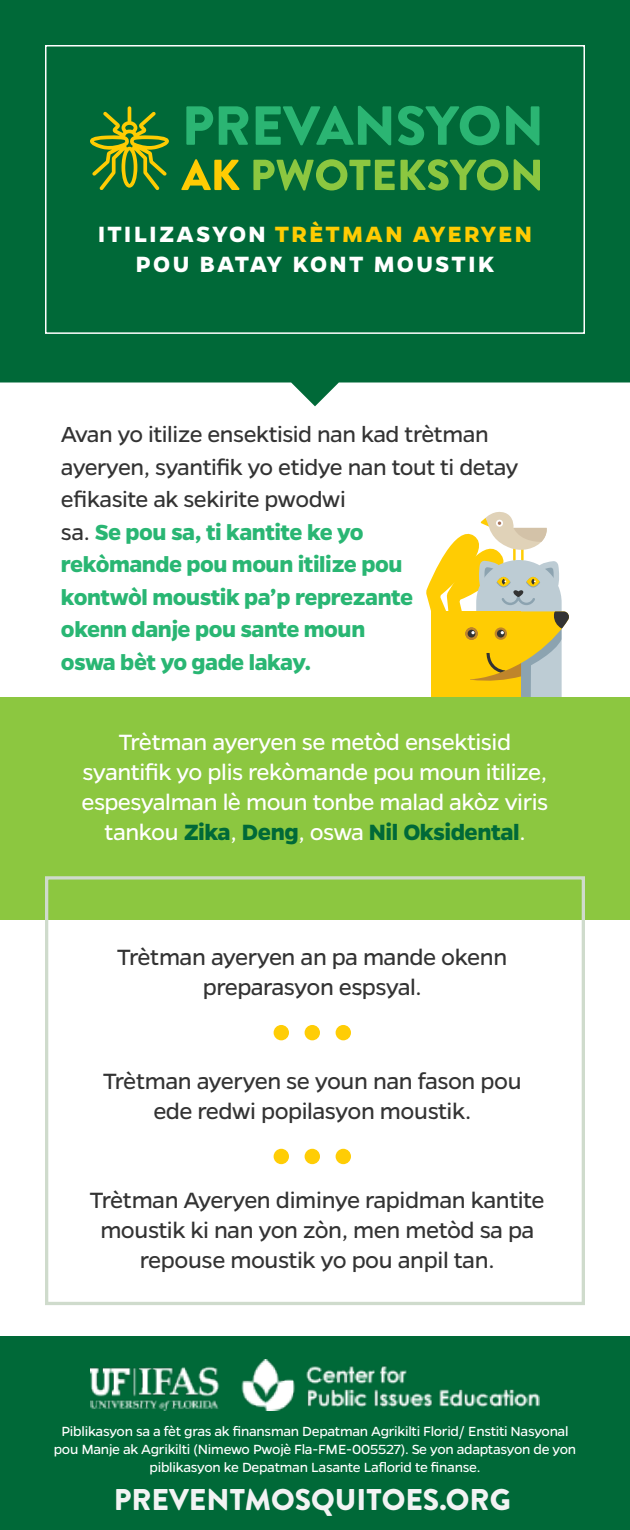
<style>
.page{position:relative;width:630px;height:1530px;background:#fff}
.page>*{position:absolute;margin:0;border:0;box-sizing:border-box;transform-origin:0 0}
.t1{font:900 30px "Brandon Grotesque";color:#f2f3f3}
.t2{font:25px/30px "Gentona";letter-spacing:-.02em;color:#333;text-align:center}
.t3{font:25px/30px "Gentona";letter-spacing:-.02em;color:#fff;text-align:center}
.t4{font:700 25px/30px "Gentona";letter-spacing:.09em;color:#fff;text-align:center}
.t5{font:700 24.75px/32.5px "Gentona";letter-spacing:-.02em;color:#29b673}
.t6{font:15px/18px "Gentona";letter-spacing:-.02em;color:#fff;text-align:center}
.s1{color:#ffcc03}
.s2{font-weight:400;color:#333}
.s3{font-weight:700;color:#006938}
</style>
<div class="page">
<svg style="left:426px;top:512px;width:144px;height:186px"></svg>
<div style="left:0;top:698px;width:630px;height:222px;background:#8cc740"></div>
<div style="left:45px;top:876px;width:540px;height:429px;border:3px solid #cfdbcc"></div>
<div style="left:274px;top:1025px;width:15px;height:15px;background:#ffcd05;border-radius:50%"></div>
<div style="left:305px;top:1025px;width:15px;height:15px;background:#ffcd05;border-radius:50%"></div>
<div style="left:336px;top:1025px;width:15px;height:15px;background:#ffcd05;border-radius:50%"></div>
<div style="left:274px;top:1149px;width:15px;height:15px;background:#ffcd05;border-radius:50%"></div>
<div style="left:305px;top:1149px;width:15px;height:15px;background:#ffcd05;border-radius:50%"></div>
<div style="left:336px;top:1149px;width:15px;height:15px;background:#ffcd05;border-radius:50%"></div>
<div style="left:0;top:0;width:630px;height:406px;background:#006938"></div>
<div style="left:45px;top:45px;width:540px;height:289px;border:2px solid #fff"></div>
<svg style="left:90px;top:106px;width:79px;height:84px;background:#4c8628"></svg>
<svg style="left:186px;top:106px;width:27px;height:39px"></svg>
<svg style="left:219px;top:106px;width:29px;height:39px"></svg>
<svg style="left:256px;top:106px;width:135px;height:39px;background:#169056"></svg>
<svg style="left:398px;top:106px;width:102px;height:39px;background:#158e55"></svg>
<svg style="left:506px;top:106px;width:33px;height:39px"></svg>
<svg style="left:181px;top:159px;width:59px;height:31px;background:#78971e"></svg>
<svg style="left:253px;top:159px;width:142px;height:31px;background:#47983b"></svg>
<svg style="left:401px;top:159px;width:107px;height:32px;background:#44973b"></svg>
<svg style="left:514px;top:159px;width:26px;height:31px"></svg>
<div style="left:0;top:1336px;width:630px;height:194px;background:#006938"></div>
<img style="left:90px;top:1359px;width:450px;height:51px">
<p class="t4" style="left:98px;top:219px;width:435px">ITILIZASYON <span class="s1">TRÈTMAN AYERYEN<br></span>POU BATAY KONT MOUSTIK</p>
<p class="t5" style="left:61px;top:418px;width:459px"><span class="s2">Avan yo itilize ensektisid nan kad trètman ayeryen, syantifik yo etidye nan tout ti detay efikasite ak sekirite pwodwi<br>sa.</span> Se pou sa, ti kantite ke yo<br>rekòmande pou moun itilize pou<br>kontwòl moustik pa’p reprezante<br>okenn danje pou sante moun<br>oswa bèt yo gade lakay.</p>
<p class="t3" style="left:82px;top:727px;width:468px">Trètman ayeryen se metòd ensektisid syantifik yo plis rekòmande pou moun itilize, espesyalman lè moun tonbe malad akòz viris tankou <span class="s3">Zika</span>, <span class="s3">Deng</span>, oswa <span class="s3">Nil Oksidental</span>.</p>
<p class="t2" style="left:117px;top:942px;width:391px">Trètman ayeryen an pa mande okenn preparasyon espsyal.</p>
<p class="t2" style="left:103px;top:1066px;width:420px">Trètman ayeryen se youn nan fason pou ede redwi popilasyon moustik.</p>
<p class="t2" style="left:90px;top:1185px;width:456px">Trètman Ayeryen diminye rapidman kantite moustik ki nan yon zòn, men metòd sa pa repouse moustik yo pou anpil tan.</p>
<p class="t6" style="left:54px;top:1423px;width:524px">Piblikasyon sa a fèt gras ak finansman Depatman Agrikilti Florid/ Enstiti Nasyonal pou Manje ak Agrikilti (Nimewo Pwojè Fla-FME-005527). Se yon adaptasyon de yon piblikasyon ke Depatman Lasante Laflorid te finanse.</p>
<p class="t1" style="left:114px;top:1478px;width:398px">PREVENTMOSQUITOES.ORG</p>
</div>
